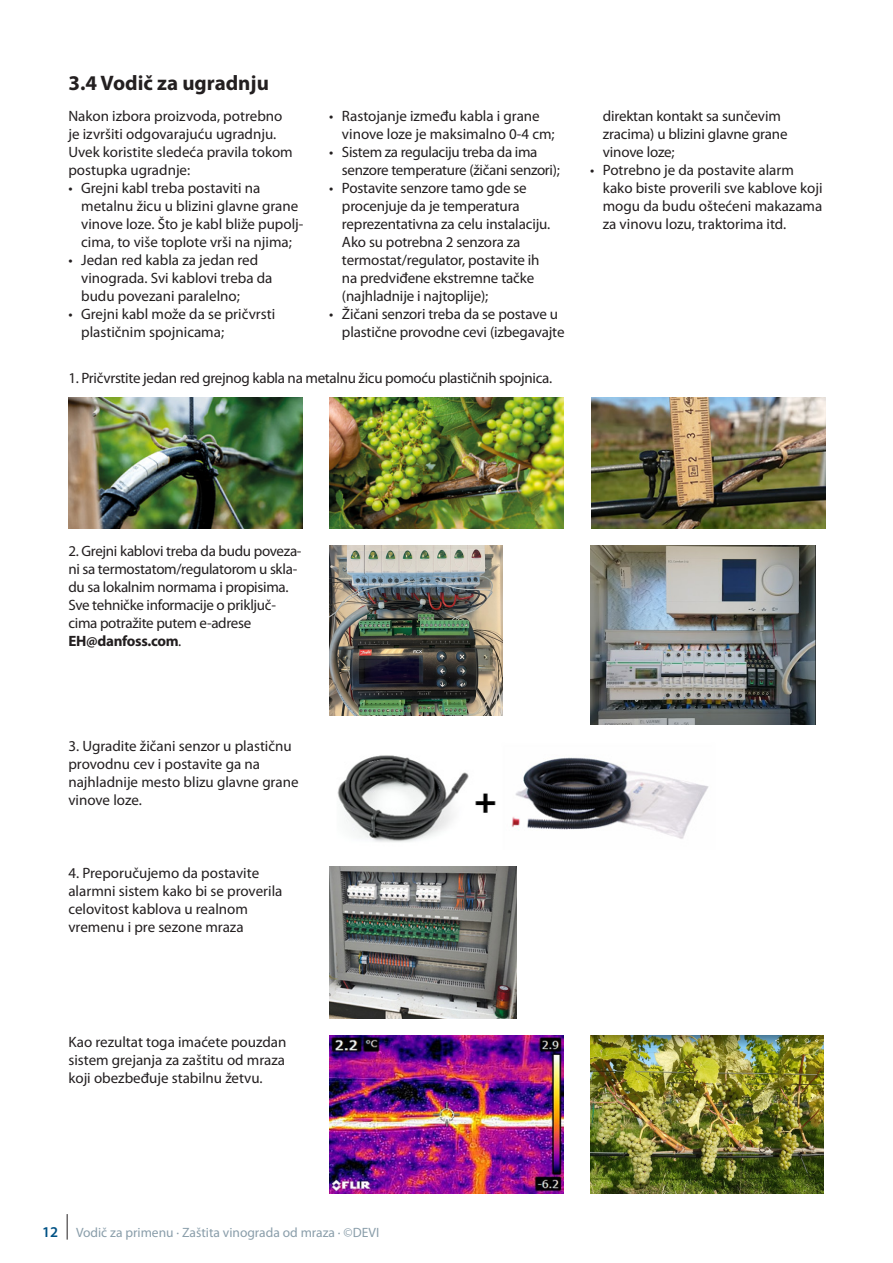
<style>
.page{position:relative;width:893px;height:1263px;background:#fff}
.page>*{position:absolute;margin:0;border:0;box-sizing:border-box;transform-origin:0 0}
.DEVI_SubChapter{font:700 21px "Myriad Pro";color:#231f20}
.Copy{font:15px/18px "Myriad Pro";letter-spacing:-.005em;color:#231f20}
.t1{font:13.5px "Myriad Pro";color:#8a9eaa}
.s1{font-weight:700}
.s2{font-weight:600;font-size:15px;color:#005285}
</style>
<div class="page">
<img style="left:68px;top:398px;width:234px;height:130px">
<img style="left:330px;top:398px;width:234px;height:130px">
<img style="left:591px;top:398px;width:234px;height:130px">
<img style="left:337px;top:755px;width:372px;height:87px">
<img style="left:329px;top:867px;width:187px;height:151px">
<img style="left:329px;top:545px;width:174px;height:171px">
<img style="left:590px;top:545px;width:225px;height:180px">
<img style="left:329px;top:1035px;width:234px;height:158px">
<img style="left:590px;top:1035px;width:234px;height:158px">
<svg style="left:67px;top:1214px;width:1px;height:25px"></svg>
<p class="DEVI_SubChapter" style="left:68px;top:71px;width:202px">3.4 Vodič za ugradnju</p>
<p class="Copy" style="left:68px;top:107px;width:226px">Nakon izbora proizvoda, potrebno je izvršiti odgovarajuću ugradnju.<br>Uvek koristite sledeća pravila tokom postupka ugradnje:</p>
<p class="Copy" style="left:81px;top:179px;width:224px;text-indent:-13px">• Grejni kabl treba postaviti na metalnu žicu u blizini glavne grane vinove loze. Što je kabl bliže pupolj&shy;cima, to više toplote vrši na njima;</p>
<p class="Copy" style="left:81px;top:251px;width:193px;text-indent:-13px">• Jedan red kabla za jedan red vinograda. Svi kablovi treba da budu povezani paralelno;</p>
<p class="Copy" style="left:81px;top:305px;width:196px;text-indent:-13px">• Grejni kabl može da se pričvrsti plastičnim spojnicama;</p>
<p class="Copy" style="left:342px;top:107px;width:214px;text-indent:-13px">• Rastojanje između kabla i grane vinove loze je maksimalno 0-4 cm;</p>
<p class="Copy" style="left:342px;top:143px;width:219px;text-indent:-13px">• Sistem za regulaciju treba da ima senzore temperature (žičani senzori);</p>
<p class="Copy" style="left:342px;top:179px;width:210px;text-indent:-13px">• Postavite senzore tamo gde se procenjuje da je temperatura reprezentativna za celu instalaciju.<br>Ako su potrebna 2 senzora za termostat/regulator, postavite ih na predviđene ekstremne tačke (najhladnije i najtoplije);</p>
<p class="Copy" style="left:342px;top:305px;width:224px;text-indent:-13px">• Žičani senzori treba da se postave u plastične provodne cevi (izbegavajte</p>
<p class="Copy" style="left:68px;top:370px;width:485px">1. Pričvrstite jedan red grejnog kabla na metalnu žicu pomoću plastičnih spojnica.</p>
<p class="Copy" style="left:603px;top:107px;width:186px">direktan kontakt sa sunčevim zracima) u blizini glavne grane vinove loze;</p>
<p class="Copy" style="left:603px;top:161px;width:221px;text-indent:-13px">• Potrebno je da postavite alarm kako biste proverili sve kablove koji mogu da budu oštećeni makazama za vinovu lozu, traktorima itd.</p>
<p class="Copy" style="left:68px;top:543px;width:235px">2. Grejni kablovi treba da budu poveza&shy;ni sa termostatom/regulatorom u skla&shy;du sa lokalnim normama i propisima.</p>
<p class="Copy" style="left:68px;top:597px;width:209px">Sve tehničke informacije o priključ&shy;cima potražite putem e-adrese<br><span class="s1">EH@danfoss.com</span>.</p>
<p class="Copy" style="left:68px;top:737px;width:232px">3. Ugradite žičani senzor u plastičnu provodnu cev i postavite ga na najhladnije mesto blizu glavne grane vinove loze.</p>
<p class="Copy" style="left:68px;top:864px;width:216px">4. Preporučujemo da postavite alarmni sistem kako bi se proverila celovitost kablova u realnom vremenu i pre sezone mraza</p>
<p class="Copy" style="left:68px;top:1033px;width:220px;text-align:justify">Kao rezultat toga imaćete pouzdan sistem grejanja za zaštitu od mraza koji obezbeđuje stabilnu žetvu.</p>
<p class="t1" style="left:42px;top:1225px;width:339px"><span class="s2">12</span> Vodič za primenu · Zaštita vinograda od mraza · ©DEVI</p>
</div>
